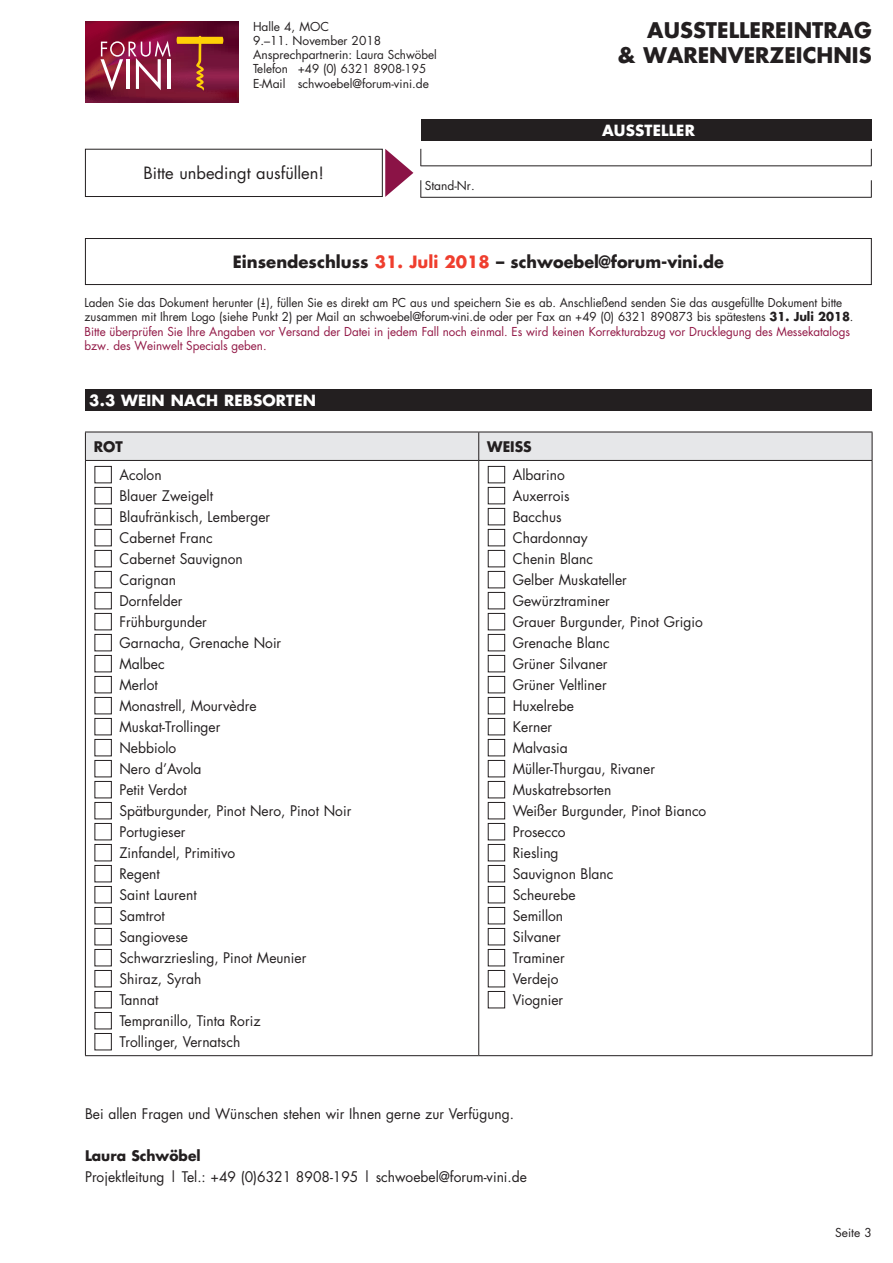
<style>
.page{position:relative;width:893px;height:1263px;background:#fff}
.page>*{position:absolute;margin:0;border:0;box-sizing:border-box;transform-origin:0 0}
.t1{font:700 21px/25.2px "Futura";color:#231f20;text-align:right}
.t2{font:700 16.5px "Futura";color:#231f20}
.t3{font:16.5px "Futura";color:#231f20}
.t4{font:700 15px "Futura";letter-spacing:.01em;color:#fff}
.t5{font:14.25px/21px "Futura";color:#231f20}
.t6{font:700 14.25px "Futura";color:#231f20}
.t7{font:12px/14.2px "Futura";letter-spacing:-.005em;color:#231f20}
.s1{color:#ef3e2e}
.s2{font-weight:700}
.s3{color:#911644}
</style>
<div class="page">
<div style="left:85px;top:238px;width:787px;height:47px;border:1px solid #231f20"></div>
<div style="left:85px;top:149px;width:298px;height:48px;border:1px solid #231f20"></div>
<svg style="left:420px;top:149px;width:1px;height:16px"></svg>
<svg style="left:871px;top:149px;width:1px;height:17px"></svg>
<hr style="left:420px;top:165px;width:451px;height:1px;background:#231f20">
<svg style="left:420px;top:180px;width:1px;height:17px"></svg>
<svg style="left:871px;top:180px;width:1px;height:17px"></svg>
<hr style="left:420px;top:197px;width:451px;height:1px;background:#231f20">
<svg style="left:85px;top:21px;width:153px;height:82px;background:#730c2d"></svg>
<svg style="left:101px;top:36px;width:122px;height:55px;background:#9e4453"></svg>
<div style="left:421px;top:119px;width:451px;height:21px;background:#231f20"></div>
<svg style="left:385px;top:149px;width:28px;height:48px"></svg>
<div style="left:85px;top:389px;width:787px;height:21px;background:#231f20"></div>
<hr style="left:85px;top:460px;width:394px;height:1px;background:#231f20">
<hr style="left:479px;top:460px;width:393px;height:1px;background:#231f20">
<hr style="left:85px;top:1055px;width:394px;height:1px;background:#231f20">
<hr style="left:479px;top:1055px;width:393px;height:1px;background:#231f20">
<hr style="left:85px;top:461px;width:1px;height:594px;background:#231f20">
<svg style="left:85px;top:432px;width:788px;height:28px;background:#e1e2e4"></svg>
<hr style="left:478px;top:461px;width:1px;height:594px;background:#231f20">
<hr style="left:872px;top:461px;width:1px;height:594px;background:#231f20">
<div style="left:95px;top:466px;width:17px;height:17px;border:1px solid #231f20"></div>
<div style="left:95px;top:487px;width:17px;height:17px;border:1px solid #231f20"></div>
<div style="left:95px;top:508px;width:17px;height:17px;border:1px solid #231f20"></div>
<div style="left:95px;top:529px;width:17px;height:17px;border:1px solid #231f20"></div>
<div style="left:95px;top:550px;width:17px;height:17px;border:1px solid #231f20"></div>
<div style="left:95px;top:571px;width:17px;height:17px;border:1px solid #231f20"></div>
<div style="left:95px;top:592px;width:17px;height:17px;border:1px solid #231f20"></div>
<div style="left:95px;top:613px;width:17px;height:17px;border:1px solid #231f20"></div>
<div style="left:95px;top:634px;width:17px;height:17px;border:1px solid #231f20"></div>
<div style="left:95px;top:655px;width:17px;height:17px;border:1px solid #231f20"></div>
<div style="left:95px;top:676px;width:17px;height:17px;border:1px solid #231f20"></div>
<div style="left:95px;top:697px;width:17px;height:17px;border:1px solid #231f20"></div>
<div style="left:95px;top:718px;width:17px;height:17px;border:1px solid #231f20"></div>
<div style="left:95px;top:739px;width:17px;height:17px;border:1px solid #231f20"></div>
<div style="left:95px;top:760px;width:17px;height:17px;border:1px solid #231f20"></div>
<div style="left:95px;top:781px;width:17px;height:17px;border:1px solid #231f20"></div>
<div style="left:95px;top:802px;width:17px;height:17px;border:1px solid #231f20"></div>
<div style="left:95px;top:823px;width:17px;height:17px;border:1px solid #231f20"></div>
<div style="left:95px;top:844px;width:17px;height:17px;border:1px solid #231f20"></div>
<div style="left:95px;top:865px;width:17px;height:17px;border:1px solid #231f20"></div>
<div style="left:95px;top:886px;width:17px;height:17px;border:1px solid #231f20"></div>
<div style="left:95px;top:907px;width:17px;height:17px;border:1px solid #231f20"></div>
<div style="left:95px;top:928px;width:17px;height:17px;border:1px solid #231f20"></div>
<div style="left:95px;top:949px;width:17px;height:17px;border:1px solid #231f20"></div>
<div style="left:95px;top:970px;width:17px;height:17px;border:1px solid #231f20"></div>
<div style="left:95px;top:991px;width:17px;height:17px;border:1px solid #231f20"></div>
<div style="left:95px;top:1012px;width:17px;height:17px;border:1px solid #231f20"></div>
<div style="left:95px;top:1033px;width:17px;height:17px;border:1px solid #231f20"></div>
<div style="left:488px;top:466px;width:17px;height:17px;border:1px solid #231f20"></div>
<div style="left:488px;top:487px;width:17px;height:17px;border:1px solid #231f20"></div>
<div style="left:488px;top:508px;width:17px;height:17px;border:1px solid #231f20"></div>
<div style="left:488px;top:529px;width:17px;height:17px;border:1px solid #231f20"></div>
<div style="left:488px;top:550px;width:17px;height:17px;border:1px solid #231f20"></div>
<div style="left:488px;top:571px;width:17px;height:17px;border:1px solid #231f20"></div>
<div style="left:488px;top:592px;width:17px;height:17px;border:1px solid #231f20"></div>
<div style="left:488px;top:613px;width:17px;height:17px;border:1px solid #231f20"></div>
<div style="left:488px;top:634px;width:17px;height:17px;border:1px solid #231f20"></div>
<div style="left:488px;top:655px;width:17px;height:17px;border:1px solid #231f20"></div>
<div style="left:488px;top:676px;width:17px;height:17px;border:1px solid #231f20"></div>
<div style="left:488px;top:697px;width:17px;height:17px;border:1px solid #231f20"></div>
<div style="left:488px;top:718px;width:17px;height:17px;border:1px solid #231f20"></div>
<div style="left:488px;top:739px;width:17px;height:17px;border:1px solid #231f20"></div>
<div style="left:488px;top:760px;width:17px;height:17px;border:1px solid #231f20"></div>
<div style="left:488px;top:781px;width:17px;height:17px;border:1px solid #231f20"></div>
<div style="left:488px;top:802px;width:17px;height:17px;border:1px solid #231f20"></div>
<div style="left:488px;top:823px;width:17px;height:17px;border:1px solid #231f20"></div>
<div style="left:488px;top:844px;width:17px;height:17px;border:1px solid #231f20"></div>
<div style="left:488px;top:865px;width:17px;height:17px;border:1px solid #231f20"></div>
<div style="left:488px;top:886px;width:17px;height:17px;border:1px solid #231f20"></div>
<div style="left:488px;top:907px;width:17px;height:17px;border:1px solid #231f20"></div>
<div style="left:488px;top:928px;width:17px;height:17px;border:1px solid #231f20"></div>
<div style="left:488px;top:949px;width:17px;height:17px;border:1px solid #231f20"></div>
<div style="left:488px;top:970px;width:17px;height:17px;border:1px solid #231f20"></div>
<div style="left:488px;top:991px;width:17px;height:17px;border:1px solid #231f20"></div>
<p class="t7" style="left:253px;top:19px;width:185px">Halle 4, MOC<br>9.–11. November 2018<br>Ansprechpartnerin: Laura Schwöbel<br>Telefon +49 (0) 6321 8908-195<br>E-Mail schwoebel@forum-vini.de</p>
<p class="t3" style="left:144px;top:162px;width:182px">Bitte unbedingt ausfüllen!</p>
<p class="t7" style="left:425px;top:178px;width:51px">Stand-Nr.</p>
<h1 class="t1" style="left:618px;top:17px;width:255px">AUSSTELLEREINTRAG<br>&amp; WARENVERZEICHNIS</h1>
<p class="t4" style="left:602px;top:120px;width:94px">AUSSTELLER</p>
<p class="t2" style="left:233px;top:250px;width:492px">Einsendeschluss <span class="s1">31. Juli 2018</span> – schwoebel@forum-vini.de</p>
<p class="t7" style="left:85px;top:295px;width:770px">Laden Sie das Dokument herunter ( ), füllen Sie es direkt am PC aus und speichern Sie es ab. Anschließend senden Sie das ausgefüllte Dokument bitte zusammen mit Ihrem Logo (siehe Punkt 2) per Mail an schwoebel@forum-vini.de oder per Fax an +49 (0) 6321 890873 bis spätestens <span class="s2">31. Juli 2018</span>.<br><span class="s3">Bitte überprüfen Sie Ihre Angaben vor Versand der Datei in jedem Fall noch einmal. Es wird keinen Korrekturabzug vor Drucklegung des Messekatalogs bzw. des Weinwelt Specials geben.</span></p>
<p class="t4" style="left:89px;top:390px;width:228px">3.3 WEIN NACH REBSORTEN</p>
<p class="t6" style="left:94px;top:437px;width:31px">ROT</p>
<p class="t6" style="left:487px;top:437px;width:46px">WEISS</p>
<p class="t5" style="left:119px;top:464px;width:233px">Acolon<br>Blauer Zweigelt<br>Blaufränkisch, Lemberger<br>Cabernet Franc<br>Cabernet Sauvignon<br>Carignan<br>Dornfelder<br>Frühburgunder<br>Garnacha, Grenache Noir<br>Malbec<br>Merlot<br>Monastrell, Mourvèdre<br>Muskat-Trollinger<br>Nebbiolo<br>Nero d’Avola<br>Petit Verdot<br>Spätburgunder, Pinot Nero, Pinot Noir<br>Portugieser<br>Zinfandel, Primitivo<br>Regent<br>Saint Laurent<br>Samtrot<br>Sangiovese<br>Schwarzriesling, Pinot Meunier<br>Shiraz, Syrah<br>Tannat<br>Tempranillo, Tinta Roriz<br>Trollinger, Vernatsch</p>
<p class="t5" style="left:513px;top:464px;width:195px">Albarino<br>Auxerrois<br>Bacchus<br>Chardonnay<br>Chenin Blanc<br>Gelber Muskateller<br>Gewürztraminer<br>Grauer Burgunder, Pinot Grigio<br>Grenache Blanc<br>Grüner Silvaner<br>Grüner Veltliner<br>Huxelrebe<br>Kerner<br>Malvasia<br>Müller-Thurgau, Rivaner<br>Muskatrebsorten<br>Weißer Burgunder, Pinot Bianco<br>Prosecco<br>Riesling<br>Sauvignon Blanc<br>Scheurebe<br>Semillon<br>Silvaner<br>Traminer<br>Verdejo<br>Viognier</p>
<p class="t5" style="left:85px;top:1103px;width:430px">Bei allen Fragen und Wünschen stehen wir Ihnen gerne zur Verfügung.</p>
<p class="t6" style="left:85px;top:1146px;width:117px">Laura Schwöbel</p>
<p class="t5" style="left:85px;top:1166px;width:443px">Projektleitung | Tel.: +49 (0)6321 8908-195 | schwoebel@forum-vini.de</p>
<p class="t7" style="left:835px;top:1226px;width:38px">Seite 3</p>
</div>
